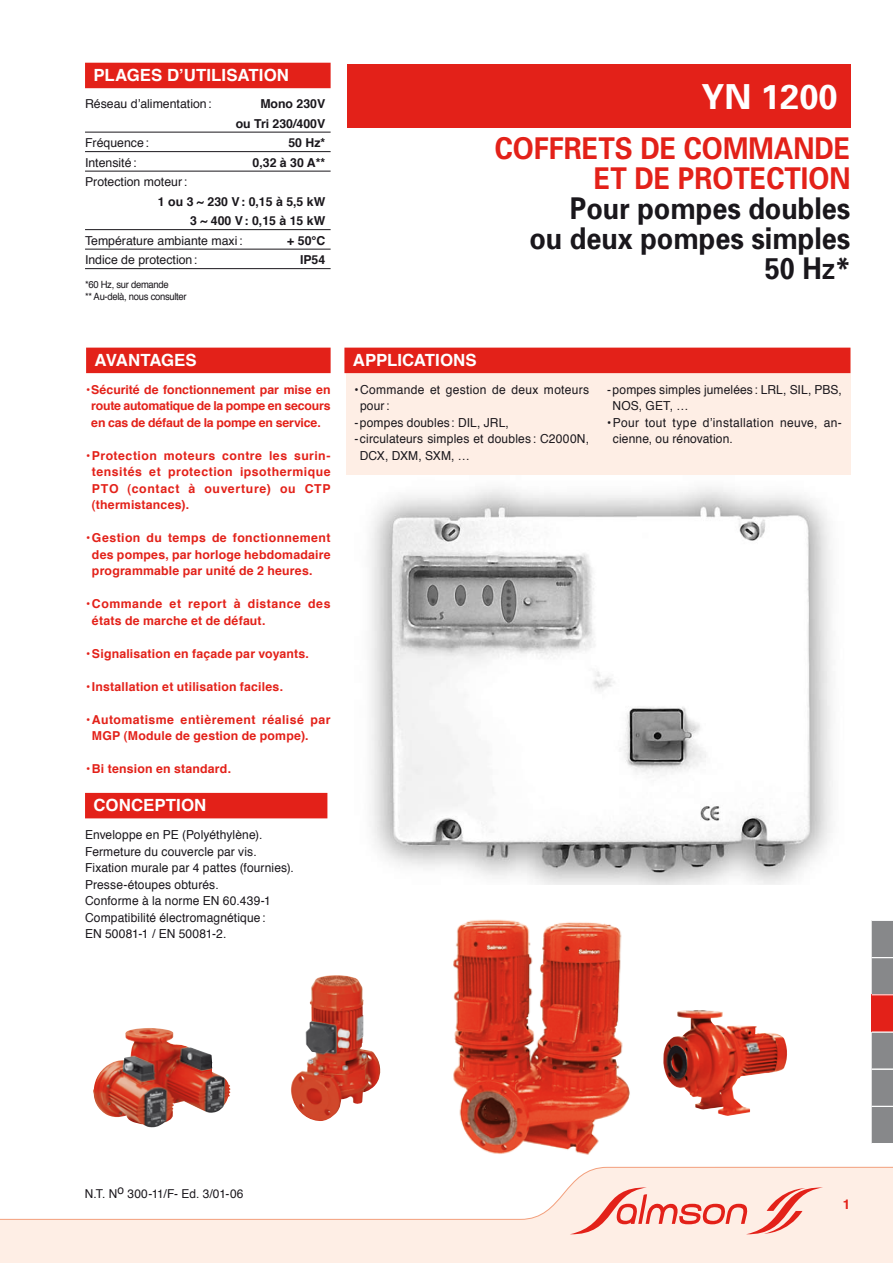
<style>
.page{position:relative;width:893px;height:1263px;background:#fff}
.page>*{position:absolute;margin:0;border:0;box-sizing:border-box;transform-origin:0 0}
.t1{font:700 34.5px "Univers";color:#fff}
.t2{font:700 30px/30px "Univers";color:#1a171c;text-align:right;scale:.9 1}
.t3{font:700 30px/30px "Univers";color:#e32119;text-align:right;scale:.9 1}
.t4{font:700 16.8px "Helvetica";letter-spacing:.005em;color:#fff}
.t5{font:700 13.5px "Helvetica";color:#e32119}
.t6{font:12.45px/16.5px "Helvetica";letter-spacing:.01em;color:#1a171c}
.t7{font:700 12.3px/16.5px "Helvetica";letter-spacing:.015em;color:#e32119;text-align:justify}
.t8{font:12.3px "Helvetica";color:#1a171c}
.t9{font:700 12.3px/16.5px "Helvetica";letter-spacing:-.01em;color:#e32119;text-align:center}
.t10{font:700 12.3px/19.5px "Helvetica";color:#1a171c;text-align:right}
.t11{font:700 12.3px/16.5px "Helvetica";letter-spacing:.035em;color:#e32119}
.t12{font:9.9px/12px "Helvetica";letter-spacing:-.03em;color:#1a171c;scale:.95 1}
</style>
<div class="page">
<div style="left:347px;top:64px;width:503px;height:64px;background:#e32119"></div>
<img style="left:291px;top:975px;width:90px;height:146px">
<img style="left:663px;top:1010px;width:124px;height:106px">
<img style="left:93px;top:1028px;width:137px;height:100px">
<img style="left:370px;top:446px;width:481px;height:438px">
<img style="left:453px;top:919px;width:177px;height:236px">
<div style="left:346px;top:349px;width:504px;height:126px;background:#feeee5"></div>
<div style="left:344px;top:348px;width:506px;height:25px;background:#e32119"></div>
<div style="left:85px;top:63px;width:246px;height:25px;background:#e32119"></div>
<hr style="left:85px;top:132px;width:246px;height:1px;background:#1a171c">
<hr style="left:85px;top:151px;width:246px;height:1px;background:#1a171c">
<hr style="left:85px;top:171px;width:246px;height:1px;background:#1a171c">
<hr style="left:85px;top:229px;width:246px;height:1px;background:#1a171c">
<hr style="left:85px;top:249px;width:246px;height:1px;background:#1a171c">
<hr style="left:85px;top:268px;width:246px;height:1px;background:#1a171c">
<div style="left:86px;top:348px;width:245px;height:25px;background:#e32119"></div>
<div style="left:85px;top:793px;width:242px;height:25px;background:#e32119"></div>
<svg style="left:0;top:1166px;width:893px;height:97px"></svg>
<svg style="left:872px;top:921px;width:21px;height:222px;background:#997a7a"></svg>
<h3 class="t4" style="left:94px;top:60px;width:197px">PLAGES D’UTILISATION</h3>
<p class="t8" style="left:85px;top:93px;width:128px">Réseau d’alimentation :</p>
<p class="t10" style="left:236px;top:93px;width:91px">Mono 230V<br>ou Tri 230/400V</p>
<p class="t8" style="left:85px;top:132px;width:65px">Fréquence :</p>
<p class="t10" style="left:288px;top:132px;width:38px">50 Hz*</p>
<p class="t8" style="left:85px;top:152px;width:53px">Intensité :</p>
<p class="t10" style="left:253px;top:152px;width:74px">0,32 à 30 A**</p>
<p class="t8" style="left:85px;top:171px;width:104px">Protection moteur :</p>
<p class="t10" style="left:158px;top:191px;width:169px">1 ou 3 ~ 230 V: 0,15 à 5,5 kW<br>3 ~ 400 V: 0,15 à 15 kW</p>
<p class="t8" style="left:85px;top:230px;width:159px">Température ambiante maxi :</p>
<p class="t10" style="left:287px;top:230px;width:40px">+ 50°C</p>
<p class="t8" style="left:85px;top:249px;width:114px">Indice de protection :</p>
<p class="t10" style="left:300px;top:249px;width:27px">IP54</p>
<p class="t12" style="left:85px;top:278px;width:109px">*60 Hz, sur demande<br>** Au-delà, nous consulter</p>
<h3 class="t4" style="left:95px;top:345px;width:103px">AVANTAGES</h3>
<p class="t9" style="left:86px;top:381px;width:246px">• Sécurité de fonctionnement par mise en route automatique de la pompe en secours en cas de défaut de la pompe en service.</p>
<p class="t7" style="left:92px;top:447px;width:240px;text-indent:-6px">• Protection moteurs contre les surin&shy;tensités et protection ipsothermique PTO (contact à ouverture) ou CTP (thermistances).</p>
<p class="t7" style="left:92px;top:529px;width:240px;text-indent:-6px">• Gestion du temps de fonctionnement des pompes, par horloge hebdomadaire programmable par unité de 2 heures.</p>
<p class="t11" style="left:92px;top:595px;width:240px;text-indent:-6px">• Commande et report à distance des états de marche et de défaut.</p>
<p class="t7" style="left:86px;top:645px;width:224px">• Signalisation en façade par voyants.</p>
<p class="t7" style="left:86px;top:678px;width:198px">• Installation et utilisation faciles.</p>
<p class="t7" style="left:92px;top:711px;width:240px;text-indent:-6px">• Automatisme entièrement réalisé par<br>MGP (Module de gestion de pompe).</p>
<p class="t7" style="left:86px;top:760px;width:146px">• Bi tension en standard.</p>
<h3 class="t4" style="left:94px;top:790px;width:114px">CONCEPTION</h3>
<p class="t6" style="left:85px;top:826px;width:210px">Enveloppe en PE (Polyéthylène).<br>Fermeture du couvercle par vis.<br>Fixation murale par 4 pattes (fournies).<br>Presse-étoupes obturés.<br>Conforme à la norme EN 60.439-1<br>Compatibilité électromagnétique :<br>EN 50081-1 / EN 50081-2.</p>
<h1 class="t1" style="left:701px;top:76px;width:138px">YN 1200</h1>
<h2 class="t3" style="left:495px;top:133px;width:397px">COFFRETS DE COMMANDE<br>ET DE PROTECTION</h2>
<h2 class="t2" style="left:529px;top:193px;width:358px">Pour pompes doubles<br>ou deux pompes simples<br>50 Hz*</h2>
<h3 class="t4" style="left:353px;top:345px;width:125px">APPLICATIONS</h3>
<p class="t6" style="left:360px;top:381px;width:231px;text-indent:-6px">• Commande et gestion de deux moteurs pour :</p>
<p class="t6" style="left:354px;top:414px;width:156px">- pompes doubles : DIL, JRL,</p>
<p class="t6" style="left:360px;top:430px;width:231px;text-indent:-5px">- circulateurs simples et doubles : C2000N,<br>DCX, DXM, SXM, …</p>
<p class="t6" style="left:613px;top:381px;width:231px;text-indent:-6px">- pompes simples jumelées : LRL, SIL, PBS,<br>NOS, GET, …</p>
<p class="t6" style="left:613px;top:414px;width:231px;text-indent:-6px">• Pour tout type d’installation neuve, an&shy;cienne, ou rénovation.</p>
<p class="t8" style="left:85px;top:1183px;width:160px">N.T. No 300-11/F- Ed. 3/01-06</p>
<p class="t5" style="left:843px;top:1192px;width:9px">1</p>
</div>
